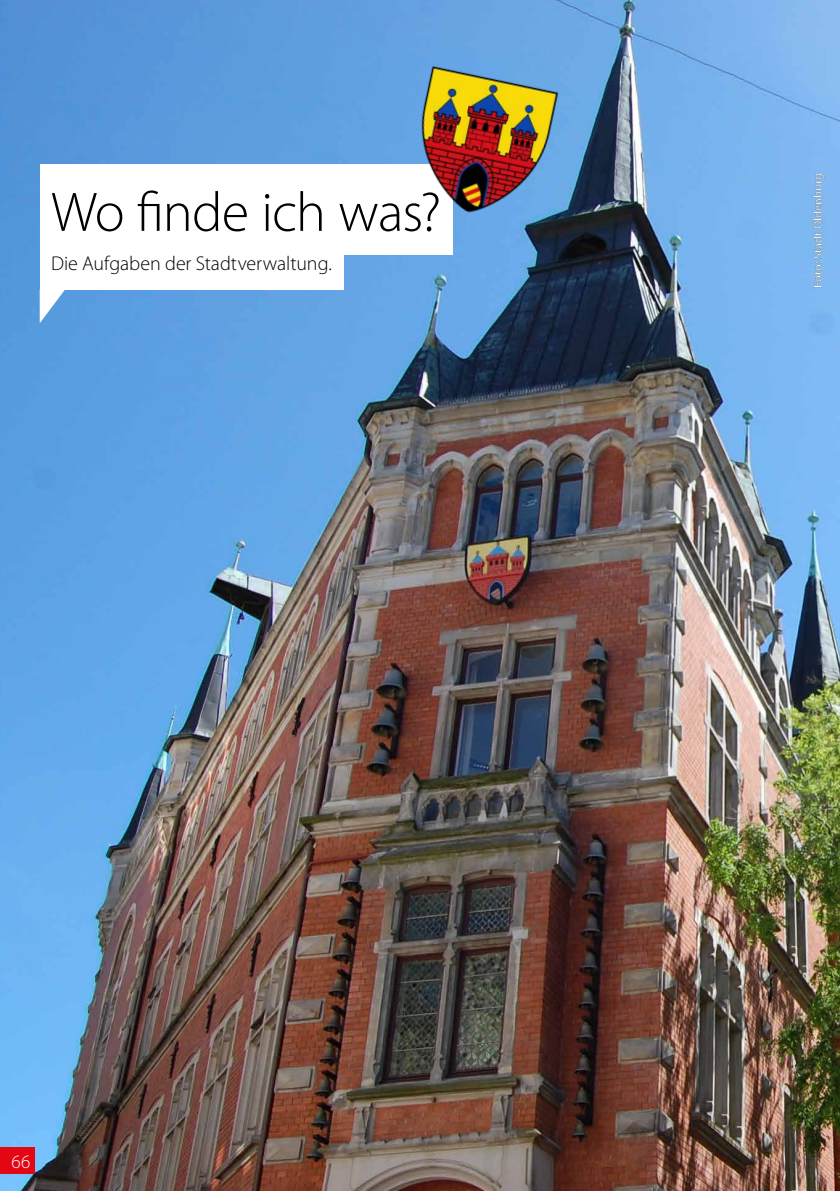
<style>
.page{position:relative;width:840px;height:1191px;background:#fff}
.page>*{position:absolute;margin:0;border:0;box-sizing:border-box;transform-origin:0 0}
.t1{font:300 56px "Myriad Pro";letter-spacing:-.015em;color:#000}
.t2{font:300 20px "Myriad Pro";letter-spacing:-.005em;color:#000}
.t3{font:300 19px "Myriad Pro";color:#fff}
.t4{font:12px "Myriad Pro";letter-spacing:.015em;color:#fff}
</style>
<div class="page">
<img style="left:0;top:0;width:839px;height:1191px">
<div style="left:40px;top:164px;width:412px;height:91px;background:#fff"></div>
<div style="left:40px;top:252px;width:303px;height:37px;background:#fff"></div>
<svg style="left:40px;top:289px;width:25px;height:34px"></svg>
<img style="left:401px;top:64px;width:159px;height:165px">
<div style="left:0;top:1147px;width:34px;height:27px;background:#e30613"></div>
<h1 class="t1" style="left:51px;top:178px;width:391px">Wo finde ich was?</h1>
<p class="t2" style="left:51px;top:251px;width:282px">Die Aufgaben der Stadtverwaltung.</p>
<p class="t3" style="left:12px;top:1150px;width:20px">66</p>
<p class="t4" style="left:809px;top:288px;width:116px;rotate:-90deg">Foto: Stadt Oldenburg</p>
</div>
